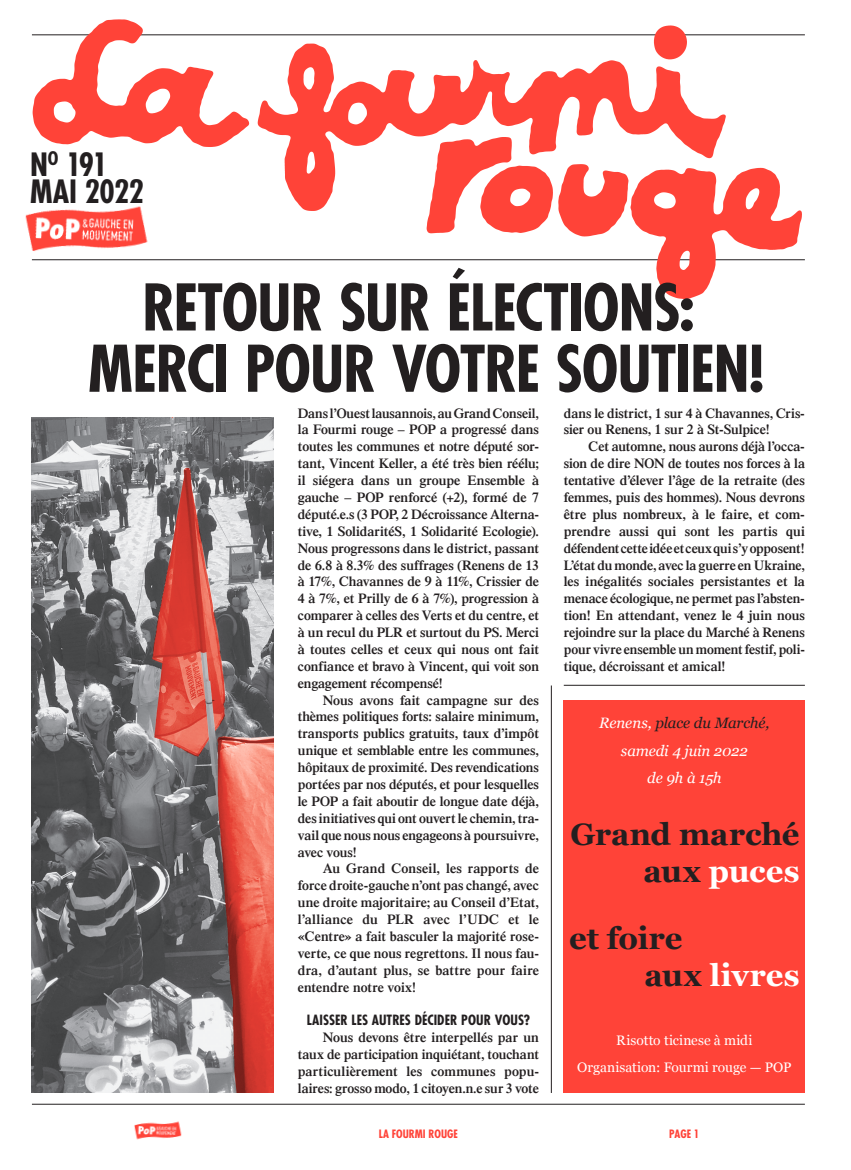
<style>
.page{position:relative;width:851px;height:1170px;background:#fff}
.page>*{position:absolute;margin:0;border:0;box-sizing:border-box;transform-origin:0 0}
.TITRES{font:700 condensed 62.5px "Futura";letter-spacing:-.02em;color:#231f20}
.t1{font:700 condensed 31.25px "Futura";letter-spacing:-.025em;color:#231f20}
.TITRES-2{font:700 30.88px "Georgia";letter-spacing:-.005em;color:#231f20}
.TITRES-3{font:700 30.88px "Georgia";letter-spacing:.005em;color:#fff}
.TITRES-4{font:italic 15px "Georgia";letter-spacing:-.01em;color:#fff}
.TITRES-5{font:italic 15px "Georgia";letter-spacing:-.01em;color:#231f20}
.TEXTE-BASE{font:600 13.75px/16.9px "Times";color:#231f20;text-align:justify}
.TEXTE-BASE-1E-LIGNE{font:600 13.75px/16.9px "Times";letter-spacing:-.01em;color:#231f20;text-align:justify}
.TITRES-6{font:13.75px "Georgia";color:#fff}
.INTER-TITRE{font:700 condensed 13.75px "Futura";letter-spacing:.005em;color:#231f20}
.t2{font:700 condensed 11.25px "Futura";color:#ff4338}
.s1{color:#fff}
.s2{color:#231f20}
</style>
<div class="page">
<img style="left:134px;top:1121px;width:48px;height:19px">
<hr style="left:32px;top:1103px;width:772px;height:1px;background:#231f20">
<div style="left:563px;top:700px;width:241px;height:392px;background:#ff4338"></div>
<img style="left:31px;top:19px;width:774px;height:281px">
<img style="left:25px;top:199px;width:126px;height:58px">
<hr style="left:551px;top:685px;width:1px;height:407px;background:#231f20">
<hr style="left:563px;top:685px;width:241px;height:1px;background:#231f20">
<img style="left:32px;top:417px;width:241px;height:675px">
<p class="t1" style="left:30px;top:144px;width:79px">N<sup>O</sup> 191</p>
<p class="t1" style="left:30px;top:171px;width:115px">MAI 2022</p>
<p class="TITRES" style="left:142px;top:267px;width:553px">RETOUR SUR ÉLECTIONS:</p>
<p class="TITRES" style="left:88px;top:328px;width:677px">MERCI POUR VOTRE SOUTIEN!</p>
<p class="TEXTE-BASE-1E-LIGNE" style="left:298px;top:404px;width:242px">Dans l’Ouest lausannois, au Grand Conseil, la Fourmi rouge – POP a progressé dans toutes les communes et notre député sor&shy;tant, Vincent Keller, a été très bien réélu; il siégera dans un groupe Ensemble à gauche – POP renforcé (+2), formé de 7 député.e.s (3 POP, 2 Décroissance Alterna&shy;tive, 1 SolidaritéS, 1 Solidarité Ecologie).<br>Nous progressons dans le district, passant de 6.8 à 8.3% des suffrages (Renens de 13 à 17%, Chavannes de 9 à 11%, Crissier de 4 à 7%, et Prilly de 6 à 7%), progression à comparer à celles des Verts et du centre, et à un recul du PLR et surtout du PS. Merci à toutes celles et ceux qui nous ont fait confiance et bravo à Vincent, qui voit son engagement récompensé!</p>
<p class="TEXTE-BASE" style="left:298px;top:691px;width:242px;text-indent:25px">Nous avons fait campagne sur des thèmes politiques forts: salaire minimum, transports publics gratuits, taux d’impôt unique et semblable entre les communes, hôpitaux de proximité. Des revendications portées par nos députés, et pour lesquelles le POP a fait aboutir de longue date déjà, des initiatives qui ont ouvert le chemin, tra&shy;vail que nous nous engageons à poursuivre, avec vous!</p>
<p class="TEXTE-BASE" style="left:298px;top:860px;width:243px;text-indent:25px">Au Grand Conseil, les rapports de force droite-gauche n’ont pas changé, avec une droite majoritaire; au Conseil d’Etat, l’alliance du PLR avec l’UDC et le «Centre» a fait basculer la majorité rose&shy;verte, ce que nous regrettons. Il nous fau&shy;dra, d’autant plus, se battre pour faire entendre notre voix!</p>
<p class="INTER-TITRE" style="left:306px;top:1011px;width:225px">LAISSER LES AUTRES DÉCIDER POUR VOUS?</p>
<p class="TEXTE-BASE" style="left:298px;top:1028px;width:242px;text-indent:25px">Nous devons être interpellés par un taux de participation inquiétant, touchant particulièrement les communes popu&shy;laires: grosso modo, 1 citoyen.n.e sur 3 vote</p>
<p class="TEXTE-BASE" style="left:563px;top:404px;width:242px">dans le district, 1 sur 4 à Chavannes, Cris&shy;sier ou Renens, 1 sur 2 à St-Sulpice!</p>
<p class="TEXTE-BASE" style="left:563px;top:438px;width:242px;text-indent:25px">Cet automne, nous aurons déjà l’occa&shy;sion de dire NON de toutes nos forces à la tentative d’élever l’âge de la retraite (des femmes, puis des hommes). Nous devrons être plus nombreux, à le faire, et com&shy;prendre aussi qui sont les partis qui défendent cette idée et ceux qui s’y opposent!<br>L’état du monde, avec la guerre en Ukraine, les inégalités sociales persistantes et la menace écologique, ne permet pas l’absten&shy;tion! En attendant, venez le 4 juin nous rejoindre sur la place du Marché à Renens pour vivre ensemble un moment festif, poli&shy;tique, décroissant et amical!</p>
<p class="TITRES-5" style="left:599px;top:712px;width:172px"><span class="s1">Renens,</span> place du Marché,</p>
<p class="TITRES-4" style="left:620px;top:739px;width:128px">samedi 4 juin 2022</p>
<p class="TITRES-4" style="left:647px;top:766px;width:76px">de 9h à 15h</p>
<p class="TITRES-2" style="left:570px;top:811px;width:230px">Grand marché</p>
<p class="TITRES-3" style="left:643px;top:848px;width:157px"><span class="s2">aux</span> puces</p>
<p class="TITRES-2" style="left:569px;top:915px;width:115px">et foire</p>
<p class="TITRES-3" style="left:644px;top:952px;width:157px"><span class="s2">aux</span> livres</p>
<p class="TITRES-6" style="left:616px;top:1029px;width:138px">Risotto ticinese à midi</p>
<p class="TITRES-6" style="left:577px;top:1057px;width:216px">Organisation: Fourmi rouge — POP</p>
<p class="t2" style="left:379px;top:1126px;width:81px">LA FOURMI ROUGE</p>
<p class="t2" style="left:669px;top:1126px;width:32px">PAGE 1</p>
</div>
